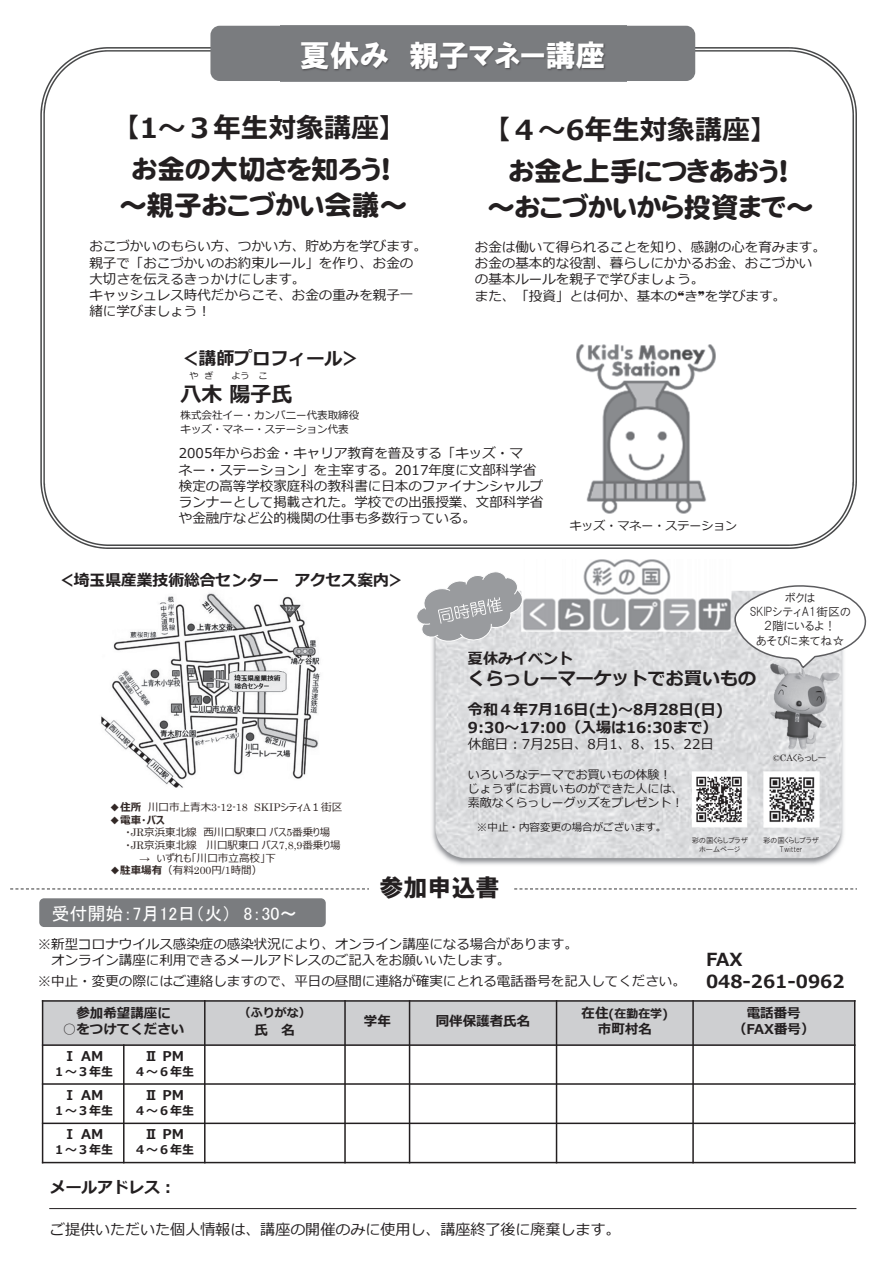
<style>
.page{position:relative;width:893px;height:1263px;background:#fff}
.page>*{position:absolute;margin:0;border:0;box-sizing:border-box;transform-origin:0 0}
.t1{font:30px "HGP Soei Kakugothic UB";color:#fff}
.t2{font:27.6px/35.4px "DF Maru Gothic SB WING RKSJ H";color:#231f20;text-align:center}
.t3{font:700 27.6px "Meiryo";color:#231f20}
.t4{font:24px "HGS Soei Kakugothic UB";color:#231f20}
.t5{font:700 21px "Meiryo";color:#231f20}
.t6{font:700 18px/21.6px "Meiryo";color:#231f20}
.t7{font:18px "MS P Gothic";color:#fff}
.t8{font:700 15.75px "Meiryo";color:#231f20}
.t9{font:700 15px/18px "Meiryo";color:#231f20}
.t10{font:15px "Meiryo";color:#231f20}
.t11{font:13.5px/16.2px "Meiryo";color:#231f20}
.t12{font:700 13.5px/16.2px "Meiryo";color:#231f20;text-align:center}
.t13{font:12px/14.4px "Meiryo";color:#231f20}
.t14{font:700 12px "Meiryo";color:#231f20}
.t15{font:12px/14.4px "HGP Gothic M";color:#231f20;text-align:center}
.t16{font:10.5px/12.6px "Meiryo UI";color:#322826}
.t17{font:10.5px/13.4px "Meiryo";color:#231f20}
.t18{font:9px "HGP Gothic M";letter-spacing:.005em;color:#231f20}
.t19{font:9px "Meiryo";color:#231f20}
.t20{font:7.5px/9px "HGP Gothic M";color:#231f20;text-align:center}
.s1{font-weight:700}
.s2{font-family:"Century"}
.s3{font-size:13.5px}
</style>
<div class="page">
<svg style="left:10px;top:888px;width:847px;height:1px"></svg>
<svg style="left:40px;top:47px;width:817px;height:502px"></svg>
<div style="left:210px;top:26px;width:485px;height:55px;background:#7a7c7f;border-radius:9px"></div>
<img style="left:280px;top:25px;width:347px;height:67px">
<div style="left:43px;top:1001px;width:812px;height:44px;background:#cecfd1"></div>
<hr style="left:123px;top:1044px;width:2px;height:119px;background:#231f20">
<hr style="left:204px;top:1000px;width:2px;height:163px;background:#231f20">
<hr style="left:344px;top:1000px;width:2px;height:163px;background:#231f20">
<hr style="left:409px;top:1000px;width:1px;height:163px;background:#231f20">
<hr style="left:556px;top:1000px;width:1px;height:163px;background:#231f20">
<hr style="left:692px;top:1000px;width:2px;height:163px;background:#231f20">
<hr style="left:42px;top:1044px;width:813px;height:2px;background:#231f20">
<hr style="left:42px;top:1083px;width:813px;height:2px;background:#231f20">
<hr style="left:42px;top:1122px;width:813px;height:2px;background:#231f20">
<hr style="left:42px;top:1000px;width:1px;height:163px;background:#231f20">
<hr style="left:854px;top:1000px;width:1px;height:163px;background:#231f20">
<hr style="left:42px;top:1000px;width:813px;height:2px;background:#231f20">
<hr style="left:42px;top:1162px;width:813px;height:1px;background:#231f20">
<div style="left:369px;top:865px;width:143px;height:40px;background:#fff"></div>
<div style="left:39px;top:898px;width:287px;height:29px;background:#7a7c7f;border-radius:5px"></div>
<img style="left:577px;top:344px;width:139px;height:169px">
<img style="left:432px;top:591px;width:412px;height:274px">
<img style="left:523px;top:559px;width:208px;height:73px">
<img style="left:769px;top:669px;width:72px;height:81px">
<svg style="left:417px;top:572px;width:106px;height:71px"></svg>
<img style="left:101px;top:593px;width:219px;height:195px">
<hr style="left:49px;top:1208px;width:807px;height:1px;background:#231f20">
<img style="left:692px;top:771px;width:56px;height:56px">
<img style="left:764px;top:771px;width:56px;height:56px">
<svg style="left:733px;top:585px;width:134px;height:84px"></svg>
<h1 class="t1" style="left:300px;top:41px;width:307px">夏休み 親子マネー講座</h1>
<h2 class="t3" style="left:112px;top:109px;width:296px">【1〜３年⽣対象講座】</h2>
<h2 class="t2" style="left:119px;top:152px;width:289px">お金の大切さを知ろう！～親子おこづかい会議～</h2>
<p class="t11" style="left:89px;top:239px;width:339px">おこづかいのもらい方、つかい方、貯め方を学びます。親子で「おこづかいのお約束ルール」を作り、お⾦の大切さを伝えるきっかけにします。<br>キャッシュレス時代だからこそ、お⾦の重みを親子⼀緒に学びましょう︕</p>
<h2 class="t3" style="left:483px;top:111px;width:296px">【４〜6年⽣対象講座】</h2>
<h2 class="t2" style="left:487px;top:154px;width:328px">お金と上手につきあおう！<br>～おこづかいから投資まで～</h2>
<p class="t11" style="left:475px;top:240px;width:352px">お⾦は働いて得られることを知り、感謝の⼼を育みます。お⾦の基本的な役割、暮らしにかかるお⾦、おこづかいの基本ルールを親子で学びましょう。<br>また、「投資」とは何か、基本の❝き❞を学びます。</p>
<h3 class="t6" style="left:180px;top:348px;width:181px">＜講師プロフィール＞</h3>
<p class="t19" style="left:189px;top:370px;width:26px">や ぎ</p>
<p class="t19" style="left:232px;top:370px;width:37px">よう こ</p>
<h3 class="t5" style="left:180px;top:380px;width:113px">八木陽子氏</h3>
<p class="t17" style="left:180px;top:409px;width:180px">株式会社イー・カンパニー代表取締役キッズ・マネー・ステーション代表</p>
<p class="t11" style="left:179px;top:446px;width:366px">2005年からお⾦・キャリア教育を普及する「キッズ・マ<br>ネー・ステーション」を主宰する。2017年度に⽂部科学省検定の高等学校家庭科の教科書に⽇本のファイナンシャルプランナーとして掲載された。学校での出張授業、⽂部科学省や⾦融庁など公的機関の仕事も多数⾏っている。</p>
<p class="t8" style="left:58px;top:569px;width:348px">＜埼⽟県産業技術総合センター アクセス案内＞</p>
<p class="t13" style="left:570px;top:519px;width:169px">キッズ・マネー・ステーション</p>
<p class="t15" style="left:750px;top:590px;width:103px">ボクは<br>SKIPシティA1街区の<br>２階にいるよ！<br>あそびに来てね☆</p>
<p class="t16" style="left:110px;top:801px;width:234px"><span class="s1">◆住所</span> 川⼝市上⻘⽊<span class="s2">3-12-18 SKIP</span>シティ<span class="s2">A</span>１街区</p>
<p class="t16" style="left:125px;top:814px;width:217px;text-indent:-16px"><span class="s1">◆電⾞・バス<br></span>・<span class="s2">JR</span>京浜東北線 ⻄川⼝駅東⼝ バス<span class="s2">5</span>番乗り場・<span class="s2">JR</span>京浜東北線 川⼝駅東⼝ バス<span class="s2">7,8,9</span>番乗り場</p>
<p class="t16" style="left:139px;top:852px;width:138px"><span class="s2">→</span> いずれも「川⼝市⽴⾼校」下</p>
<p class="t16" style="left:110px;top:864px;width:154px"><span class="s1">◆駐⾞場有</span>（有料<span class="s2">200</span>円<span class="s2">/1</span>時間）</p>
<h3 class="t7" style="left:51px;top:905px;width:247px">受付開始：7月12日（火） 8：30～</h3>
<p class="t9" style="left:468px;top:650px;width:107px">夏休みイベント</p>
<h3 class="t6" style="left:468px;top:668px;width:289px">くらっしーマーケットでお買いもの</h3>
<p class="t9" style="left:468px;top:701px;width:257px">令和４年7月16日(土)〜8月28日(日)<br>9:30〜17:00（入場は16:30まで）</p>
<p class="t11" style="left:468px;top:737px;width:247px">休館⽇︓7⽉25⽇、8⽉1、8、15、22⽇</p>
<p class="t13" style="left:468px;top:768px;width:217px">いろいろなテーマでお買いもの体験︕じょうずにお買いものができた⼈には、素敵なくらっしーグッズをプレゼント︕</p>
<p class="t17" style="left:477px;top:821px;width:191px">※中⽌・内容変更の場合がございます。</p>
<p class="t18" style="left:773px;top:753px;width:55px"><span class="s2">©CA</span>くらっしー</p>
<h3 class="t4" style="left:379px;top:875px;width:122px">参加申込書</h3>
<p class="t20" style="left:692px;top:835px;width:57px">彩の国くらしプラザホームページ</p>
<p class="t20" style="left:763px;top:835px;width:57px">彩の国くらしプラザ<br>Twitter</p>
<p class="t11" style="left:51px;top:936px;width:528px;text-indent:-14px">※新型コロナウイルス感染症の感染状況により、オンライン講座になる場合があります。オンライン講座に利用できるメールアドレスのご記⼊をお願いいたします。</p>
<p class="t11" style="left:38px;top:974px;width:649px">※中⽌・変更の際にはご連絡しますので、平⽇の昼間に連絡が確実にとれる電話番号を記⼊してください。</p>
<p class="t12" style="left:76px;top:1006px;width:96px">参加希望講座に</p>
<p class="t12" style="left:63px;top:1022px;width:123px">○をつけてください</p>
<p class="t12" style="left:63px;top:1048px;width:42px">Ⅰ AM</p>
<p class="t14" style="left:53px;top:1063px;width:61px">１〜３年⽣</p>
<p class="t12" style="left:144px;top:1048px;width:41px">Ⅱ PM</p>
<p class="t14" style="left:134px;top:1063px;width:61px">４〜６年⽣</p>
<p class="t12" style="left:63px;top:1087px;width:42px">Ⅰ AM</p>
<p class="t14" style="left:53px;top:1102px;width:61px">１〜３年⽣</p>
<p class="t12" style="left:144px;top:1087px;width:41px">Ⅱ PM</p>
<p class="t14" style="left:134px;top:1102px;width:61px">４〜６年⽣</p>
<p class="t12" style="left:63px;top:1127px;width:42px">Ⅰ AM</p>
<p class="t14" style="left:53px;top:1141px;width:61px">１〜３年⽣</p>
<p class="t12" style="left:144px;top:1127px;width:41px">Ⅱ PM</p>
<p class="t14" style="left:134px;top:1141px;width:61px">４〜６年⽣</p>
<p class="t8" style="left:50px;top:1176px;width:127px">メールアドレス︓</p>
<p class="t14" style="left:239px;top:1004px;width:73px">（ふりがな）</p>
<p class="t12" style="left:255px;top:1022px;width:42px">氏 名</p>
<p class="t12" style="left:364px;top:1014px;width:28px">学年</p>
<p class="t12" style="left:436px;top:1014px;width:96px">同伴保護者氏名</p>
<p class="t14" style="left:582px;top:1005px;width:88px"><span class="s3">在住</span>(在勤在学)</p>
<p class="t12" style="left:598px;top:1022px;width:55px">市町村名</p>
<p class="t10" style="left:50px;top:1219px;width:572px">ご提供いただいた個⼈情報は、講座の開催のみに使用し、講座終了後に廃棄します。</p>
<h3 class="t6" style="left:706px;top:950px;width:140px">FAX<br>048-261-0962</h3>
<p class="t12" style="left:733px;top:1006px;width:83px">電話番号（FAX番号）</p>
</div>
